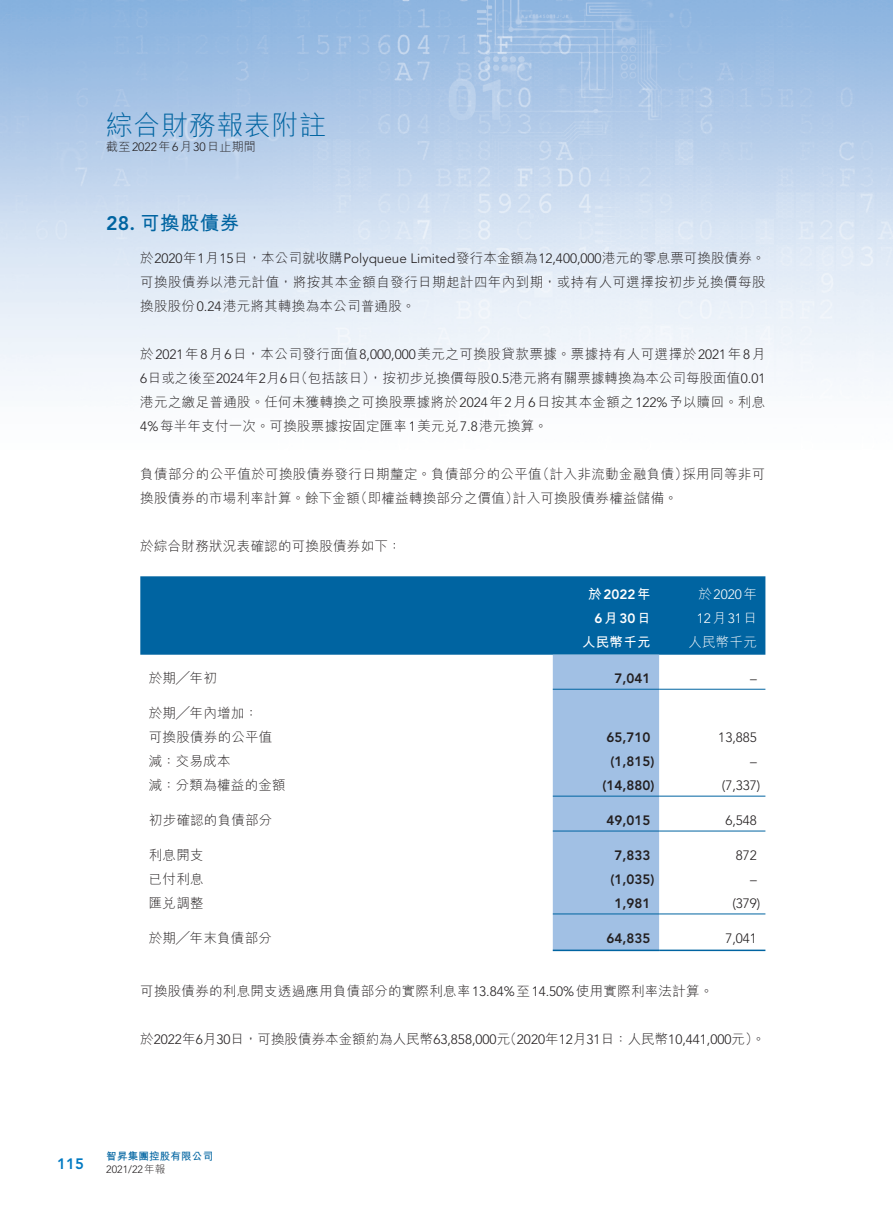
<style>
.page{position:relative;width:893px;height:1212px;background:#fff}
.page>*{position:absolute;margin:0;border:0;box-sizing:border-box;transform-origin:0 0}
.t1{font:300 27px "M Hei HK";letter-spacing:.02em;color:#0064a1}
._01_H1{font:700 19.5px "M Hei HK";letter-spacing:.02em;color:#0064a1}
.t2{font:800 15px "Avenir LT Std";color:#0079c2}
._00_txt{font:300 13.5px/24px "M Hei HK";letter-spacing:.02em;color:#231f20;text-align:justify}
._50_Table_txt{font:300 13.5px "M Hei HK";letter-spacing:.02em;color:#231f20}
._00_txt-2{font:300 13.5px "Avenir LT Std";color:#231f20}
._50_Table_txt-2{font:800 13.5px "Avenir LT Std";color:#231f20}
._50_Table_txt-3{font:300 13.5px "Avenir LT Std";color:#231f20}
._50_Table_txt-4{font:300 13.5px "Avenir LT Std";color:#fff}
._50_Table_txt-5{font:800 13.5px "Avenir LT Std";color:#fff}
._50_Table_txt-6{font:300 13.5px "M Hei HK";letter-spacing:.02em;color:#fff}
._50_Table_txt-7{font:700 13.5px "M Hei HK";letter-spacing:.02em;color:#fff}
.t3{font:300 12px "M Hei HK";letter-spacing:.02em;color:#231f20}
.t4{font:700 10.5px "M Hei HK";letter-spacing:.02em;color:#0064a1}
.t5{font:300 10.5px "Avenir LT Std";color:#231f20}
.s1{font-family:"Avenir LT Std"}
.s2{font-family:"Avenir LT Std";font-weight:800}
.s3{font-family:"M Hei HK";font-weight:700}
.s4{font-family:"M Hei HK"}
</style>
<div class="page">
<img style="left:0;top:0;width:893px;height:952px">
<div style="left:140px;top:576px;width:625px;height:79px;background:#0064a1"></div>
<div style="left:553px;top:655px;width:106px;height:294px;background:#a1c0e4"></div>
<hr style="left:553px;top:689px;width:106px;height:1px;background:#0064a1">
<hr style="left:659px;top:689px;width:106px;height:1px;background:#0064a1">
<hr style="left:553px;top:796px;width:106px;height:1px;background:#0064a1">
<hr style="left:659px;top:796px;width:106px;height:1px;background:#0064a1">
<hr style="left:553px;top:831px;width:106px;height:1px;background:#0064a1">
<hr style="left:659px;top:831px;width:106px;height:1px;background:#0064a1">
<hr style="left:553px;top:913px;width:106px;height:1px;background:#0064a1">
<hr style="left:659px;top:913px;width:106px;height:1px;background:#0064a1">
<hr style="left:553px;top:949px;width:106px;height:2px;background:#0064a1">
<hr style="left:659px;top:949px;width:106px;height:2px;background:#0064a1">
<h1 class="t1" style="left:106px;top:111px;width:221px">綜合財務報表附註</h1>
<p class="t3" style="left:106px;top:140px;width:151px">截至<span class="s1">2022</span>年<span class="s1">6</span>月<span class="s1">30</span>日止期間</p>
<p class="_01_H1" style="left:106px;top:209px;width:135px"><span class="s2">28.</span> 可換股債券</p>
<p class="_00_txt" style="left:140px;top:245px;width:627px">於<span class="s1">2020</span>年 月<span class="s1">1 15</span>日，本公司就收購<span class="s1">Polyqueue Limited</span>發行本金額為<span class="s1">12,400,000</span>港元的零息票可換股債券。可換股債券以港元計值，將按其本金額自發行日期起計四年內到期，或持有人可選擇按初步兌換價每股換股股份<span class="s1">0.24</span>港元將其轉換為本公司普通股。</p>
<p class="_00_txt" style="left:140px;top:341px;width:627px">於<span class="s1">2021</span>年<span class="s1">8</span>月<span class="s1">6</span>日，本公司發行面值<span class="s1">8,000,000</span>美元之可換股貸款票據。票據持有人可選擇於<span class="s1">2021</span>年<span class="s1">8</span>月<span class="s1">6</span>日或之後至<span class="s1">2024</span>年月<span class="s1">2</span> （日<span class="s1">6</span> 包括該日，）按初步兌換價每股<span class="s1">0.5</span>港元將有關票據轉換為本公司每股面值<span class="s1">0.01</span>港元之繳足普通股。任何未獲轉換之可換股票據將於<span class="s1">2024</span>年<span class="s1">2</span>月<span class="s1">6</span>日按其本金額之<span class="s1">122%</span>予以贖回。利息<span class="s1">4%</span>每半年支付一次。可換股票據按固定匯率<span class="s1">1</span>美元兌<span class="s1">7.8</span>港元換算。</p>
<p class="_00_txt" style="left:682px;top:461px;width:84px">採用同等非可</p>
<p class="_00_txt" style="left:536px;top:461px;width:153px">（計入非流動金融負債）</p>
<p class="_00_txt" style="left:513px;top:461px;width:166px;text-indent:-373px">負債部分的公平值於可換股債券發行日期釐定。負債部分的公平值<br>計入可換股債券權益儲備。</p>
<p class="_00_txt" style="left:354px;top:485px;width:166px">（即權益轉換部分之價值）</p>
<p class="_00_txt" style="left:140px;top:485px;width:221px">換股債券的市場利率計算。餘下金額</p>
<p class="_00_txt" style="left:140px;top:533px;width:263px">於綜合財務狀況表確認的可換股債券如下：</p>
<p class="_50_Table_txt-5" style="left:588px;top:586px;width:64px"><span class="s3">於</span>2022<span class="s3">年</span></p>
<p class="_50_Table_txt-5" style="left:594px;top:610px;width:58px">6<span class="s3">月</span>30<span class="s3">日</span></p>
<p class="_50_Table_txt-7" style="left:582px;top:632px;width:70px">人民幣千元</p>
<p class="_50_Table_txt-4" style="left:698px;top:586px;width:60px"><span class="s4">於</span>2020<span class="s4">年</span></p>
<p class="_50_Table_txt-4" style="left:697px;top:610px;width:62px">12<span class="s4">月</span>31<span class="s4">日</span></p>
<p class="_50_Table_txt-6" style="left:688px;top:635px;width:70px">人民幣千元</p>
<p class="_50_Table_txt" style="left:149px;top:671px;width:70px">於期╱年初</p>
<p class="_50_Table_txt" style="left:149px;top:706px;width:111px">於期╱年內增加：</p>
<p class="_50_Table_txt-2" style="left:615px;top:671px;width:37px">7,041</p>
<p class="_50_Table_txt-3" style="left:750px;top:671px;width:8px">–</p>
<p class="_50_Table_txt" style="left:149px;top:730px;width:125px">可換股債券的公平值</p>
<p class="_50_Table_txt-2" style="left:607px;top:729px;width:45px">65,710</p>
<p class="_50_Table_txt-3" style="left:718px;top:730px;width:40px">13,885</p>
<p class="_50_Table_txt" style="left:149px;top:754px;width:83px">減：交易成本</p>
<p class="_50_Table_txt-2" style="left:611px;top:753px;width:45px">)1,815(</p>
<p class="_50_Table_txt-3" style="left:750px;top:754px;width:8px">–</p>
<p class="_50_Table_txt" style="left:149px;top:778px;width:138px">減：分類為權益的金額</p>
<p class="_50_Table_txt-2" style="left:603px;top:777px;width:53px">)14,880(</p>
<p class="_50_Table_txt-3" style="left:722px;top:778px;width:40px">)7,337(</p>
<p class="_50_Table_txt" style="left:149px;top:813px;width:125px">初步確認的負債部分</p>
<p class="_50_Table_txt-2" style="left:607px;top:812px;width:45px">49,015</p>
<p class="_50_Table_txt-3" style="left:725px;top:812px;width:33px">6,548</p>
<p class="_50_Table_txt" style="left:149px;top:848px;width:56px">利息開支</p>
<p class="_50_Table_txt-2" style="left:615px;top:847px;width:37px">7,833</p>
<p class="_50_Table_txt-3" style="left:736px;top:847px;width:23px">872</p>
<p class="_50_Table_txt" style="left:149px;top:872px;width:56px">已付利息</p>
<p class="_50_Table_txt-2" style="left:611px;top:871px;width:45px">)1,035(</p>
<p class="_50_Table_txt-3" style="left:750px;top:871px;width:8px">–</p>
<p class="_50_Table_txt" style="left:149px;top:896px;width:56px">匯兌調整</p>
<p class="_50_Table_txt-2" style="left:615px;top:895px;width:37px">1,981</p>
<p class="_50_Table_txt-3" style="left:732px;top:895px;width:30px">)379(</p>
<p class="_50_Table_txt" style="left:149px;top:931px;width:125px">於期╱年末負債部分</p>
<p class="_00_txt" style="left:140px;top:978px;width:574px">可換股債券的利息開支透過應用負債部分的實際利息率<span class="s1">13.84%</span>至<span class="s1">14.50%</span>使用實際利率法計算。</p>
<p class="_00_txt-2" style="left:140px;top:1031px;width:626px"><span class="s4">於</span>2022<span class="s4">年月</span>6 30<span class="s4">日，可換股債券本金額約為人民幣</span>63,858,000 <span class="s4">（元</span> 2020<span class="s4">年</span>12<span class="s4">月</span>31<span class="s4">日：人民幣</span>10,441,000<span class="s4">元。(</span></p>
<p class="_50_Table_txt-2" style="left:607px;top:930px;width:45px">64,835</p>
<p class="_50_Table_txt-3" style="left:725px;top:930px;width:33px">7,041</p>
<p class="t2" style="left:57px;top:1154px;width:28px">115</p>
<p class="t4" style="left:106px;top:1148px;width:108px">智昇集團控股有限公司</p>
<p class="t5" style="left:106px;top:1163px;width:61px">2021/22 <span class="s4">年報</span></p>
</div>
